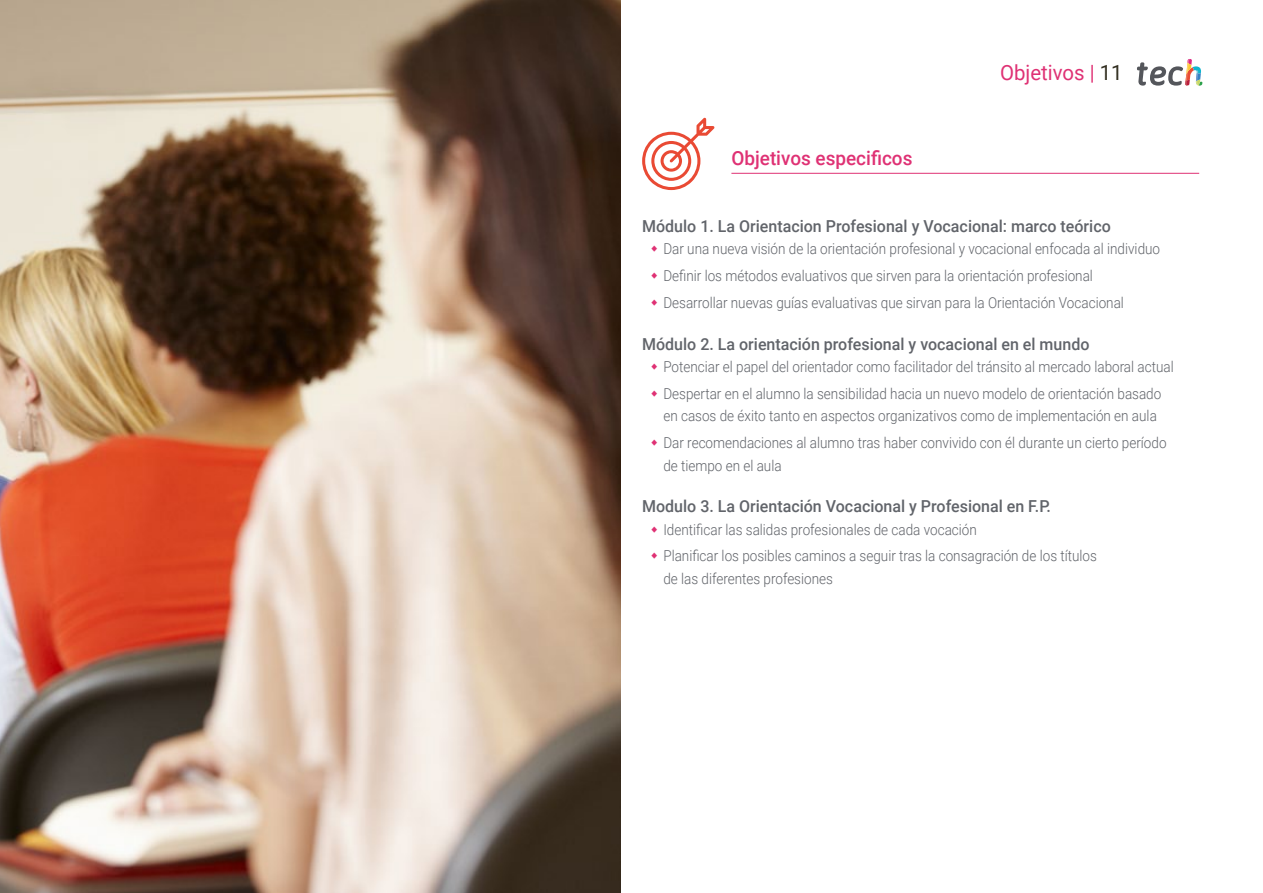
<style>
.page{position:relative;width:1263px;height:893px;background:#fff}
.page>*{position:absolute;margin:0;border:0;box-sizing:border-box;transform-origin:0 0}
.t1{font:21px "Roboto";color:#df3174}
.t2{font:500 19.5px "Roboto";color:#df3174}
.t3{font:500 16.5px "Roboto";color:#61646a}
.t4{font:300 15px/26.7px "Roboto";color:#61646a;scale:.9 1}
.s1{color:#312e20}
</style>
<div class="page">
<hr style="left:731px;top:173px;width:468px;height:1px;background:#df3174">
<svg style="left:642px;top:118px;width:72px;height:72px"></svg>
<img style="left:0;top:0;width:621px;height:893px">
<svg style="left:1137px;top:59px;width:65px;height:27px"></svg>
<h2 class="t2" style="left:731px;top:144px;width:183px">Objetivos especificos</h2>
<h1 class="t1" style="left:1000px;top:57px;width:124px">Objetivos | <span class="s1">11</span></h1>
<p class="t3" style="left:642px;top:215px;width:470px">Módulo 1. La Orientacion Profesional y Vocacional: marco teórico</p>
<p class="t4" style="left:663px;top:235px;width:553px">Dar una nueva visión de la orientación profesional y vocacional enfocada al individuo<br>Definir los métodos evaluativos que sirven para la orientación profesional<br>Desarrollar nuevas guías evaluativas que sirvan para la Orientación Vocacional</p>
<p class="t3" style="left:642px;top:332px;width:449px">Módulo 2. La orientación profesional y vocacional en el mundo</p>
<p class="t4" style="left:663px;top:353px;width:568px">Potenciar el papel del orientador como facilitador del tránsito al mercado laboral actual<br>Despertar en el alumno la sensibilidad hacia un nuevo modelo de orientación basado</p>
<p class="t4" style="left:663px;top:402px;width:561px">en casos de éxito tanto en aspectos organizativos como de implementación en aula<br>Dar recomendaciones al alumno tras haber convivido con él durante un cierto período</p>
<p class="t4" style="left:663px;top:451px;width:133px">de tiempo en el aula</p>
<p class="t3" style="left:642px;top:495px;width:410px">Modulo 3. La Orientación Vocacional y Profesional en F.P.</p>
<p class="t4" style="left:663px;top:515px;width:483px">Identificar las salidas profesionales de cada vocación<br>Planificar los posibles caminos a seguir tras la consagración de los títulos</p>
<p class="t4" style="left:663px;top:565px;width:190px">de las diferentes profesiones</p>
</div>
